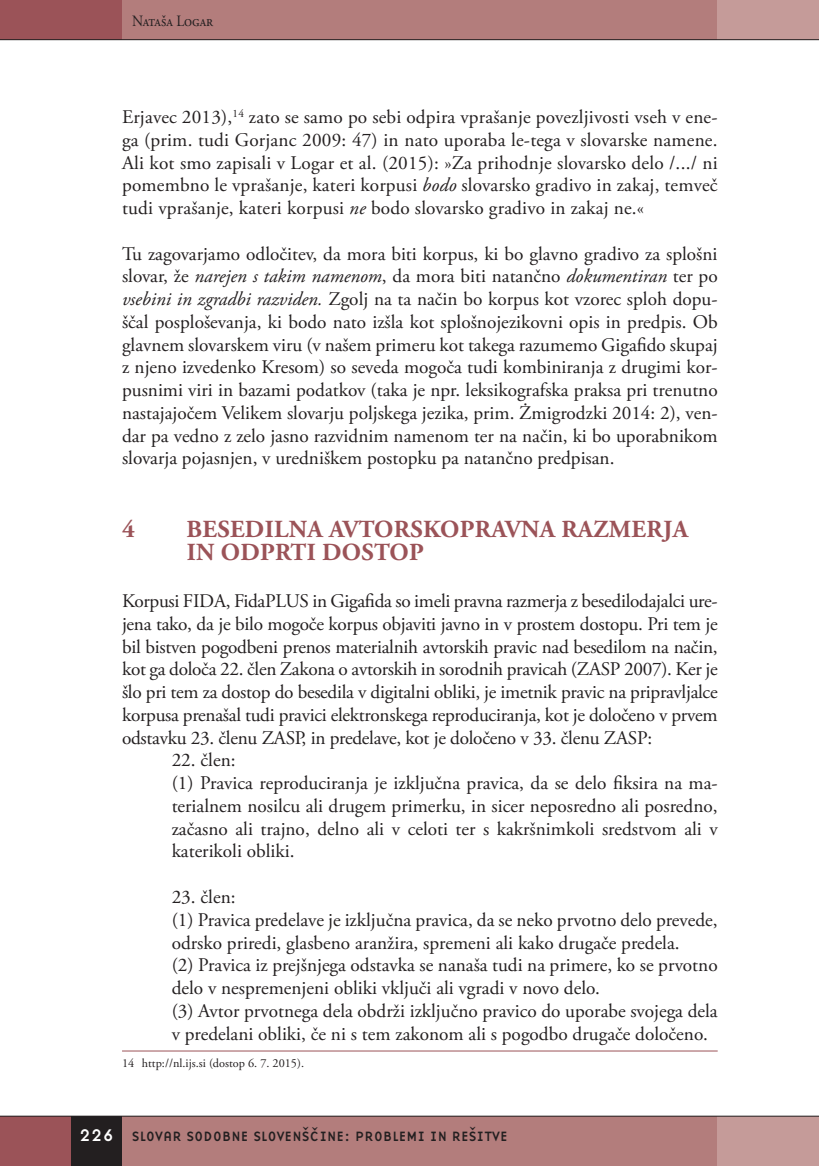
<style>
.page{position:relative;width:819px;height:1166px;background:#fff}
.page>*{position:absolute;margin:0;border:0;box-sizing:border-box;transform-origin:0 0}
.t1{font:700 24.5px/22.8px "Adobe Garamond Pro";letter-spacing:.015em;color:#9b5358}
.t2{font:19.25px/22.8px "Adobe Garamond Pro";letter-spacing:-.015em;color:#231f20;text-align:justify}
.t3{font:15.75px "Adobe Garamond Pro";color:#231f20;scale:.9 1}
.t4{font:14px "Base Nine";color:#231f20}
.t5{font:12.25px "Adobe Garamond Pro";color:#231f20}
.s1{font-style:italic}
.s2{font-size:17.5px;color:#fff}
</style>
<div class="page">
<div style="left:122px;top:1116px;width:620px;height:50px;background:#b37d7c"></div>
<div style="left:717px;top:1116px;width:101px;height:50px;background:#c59b99"></div>
<div style="left:120px;top:0;width:597px;height:40px;background:#b37d7c"></div>
<div style="left:717px;top:0;width:101px;height:40px;background:#c59b99"></div>
<div style="left:0;top:1116px;width:71px;height:50px;background:#9b5358"></div>
<div style="left:71px;top:1116px;width:51px;height:50px;background:#231f20"></div>
<div style="left:0;top:0;width:122px;height:40px;background:#9b5358"></div>
<hr style="left:0;top:39px;width:818px;height:1px;background:#231f20">
<hr style="left:0;top:1116px;width:818px;height:1px;background:#231f20">
<hr style="left:122px;top:1050px;width:595px;height:1px;background:#9b5358">
<p class="t3" style="left:132px;top:11px;width:92px">Nataša Logar</p>
<p class="t2" style="left:122px;top:106px;width:597px">Erjavec 2013),<sup>14</sup> zato se samo po sebi odpira vprašanje povezljivosti vseh v ene&shy;ga (prim. tudi Gorjanc 2009: 47) in nato uporaba le-tega v slovarske namene.<br>Ali kot smo zapisali v Logar et al. (2015): »Za prihodnje slovarsko delo /.../ ni pomembno le vprašanje, kateri korpusi <span class="s1">bodo</span> slovarsko gradivo in zakaj, temveč tudi vprašanje, kateri korpusi <span class="s1">ne</span> bodo slovarsko gradivo in zakaj ne.«</p>
<p class="t2" style="left:122px;top:243px;width:597px">Tu zagovarjamo odločitev, da mora biti korpus, ki bo glavno gradivo za splošni slovar, že <span class="s1">narejen s takim namenom</span>, da mora biti natančno <span class="s1">dokumentiran</span> ter po <span class="s1">vsebini in zgradbi razviden.</span> Zgolj na ta način bo korpus kot vzorec sploh dopu&shy;ščal posploševanja, ki bodo nato izšla kot splošnojezikovni opis in predpis. Ob glavnem slovarskem viru (v našem primeru kot takega razumemo Gigafido skupaj z njeno izvedenko Kresom) so seveda mogoča tudi kombiniranja z drugimi kor&shy;pusnimi viri in bazami podatkov (taka je npr. leksikografska praksa pri trenutno nastajajočem Velikem slovarju poljskega jezika, prim. Żmigrodzki 2014: 2), ven&shy;dar pa vedno z zelo jasno razvidnim namenom ter na način, ki bo uporabnikom slovarja pojasnjen, v uredniškem postopku pa natančno predpisan.</p>
<p class="t1" style="left:122px;top:518px;width:14px">4</p>
<p class="t1" style="left:186px;top:518px;width:503px">BESEDILNA AVTORSKOPRAVNA RAZMERJA<br>IN ODPRTI DOSTOP</p>
<p class="t2" style="left:122px;top:590px;width:597px">Korpusi FIDA, FidaPLUS in Gigafida so imeli pravna razmerja z besedilodajalci ure&shy;jena tako, da je bilo mogoče korpus objaviti javno in v prostem dostopu. Pri tem je bil bistven pogodbeni prenos materialnih avtorskih pravic nad besedilom na način, kot ga določa 22. člen Zakona o avtorskih in sorodnih pravicah (ZASP 2007). Ker je šlo pri tem za dostop do besedila v digitalni obliki, je imetnik pravic na pripravljalce korpusa prenašal tudi pravici elektronskega reproduciranja, kot je določeno v prvem odstavku 23. členu ZASP, in predelave, kot je določeno v 33. členu ZASP:</p>
<p class="t2" style="left:172px;top:749px;width:548px;text-align:left">22. člen:<br>(1) Pravica reproduciranja je izključna pravica, da se delo fiksira na ma&shy;terialnem nosilcu ali drugem primerku, in sicer neposredno ali posredno, začasno ali trajno, delno ali v celoti ter s kakršnimkoli sredstvom ali v katerikoli obliki.</p>
<p class="t2" style="left:172px;top:886px;width:547px;text-align:left">23. člen:<br>(1) Pravica predelave je izključna pravica, da se neko prvotno delo prevede, odrsko priredi, glasbeno aranžira, spremeni ali kako drugače predela.<br>(2) Pravica iz prejšnjega odstavka se nanaša tudi na primere, ko se prvotno delo v nespremenjeni obliki vključi ali vgradi v novo delo.<br>(3) Avtor prvotnega dela obdrži izključno pravico do uporabe svojega dela v predelani obliki, če ni s tem zakonom ali s pogodbo drugače določeno.</p>
<p class="t5" style="left:122px;top:1055px;width:183px">14 http://nl.ijs.si (dostop 6. 7. 2015).</p>
<p class="t4" style="left:79px;top:1126px;width:430px"><span class="s2">226</span> SLOVAR SODOBNE SLOVENŠCˇINE: PROBLEMI IN REŠITVE</p>
</div>
